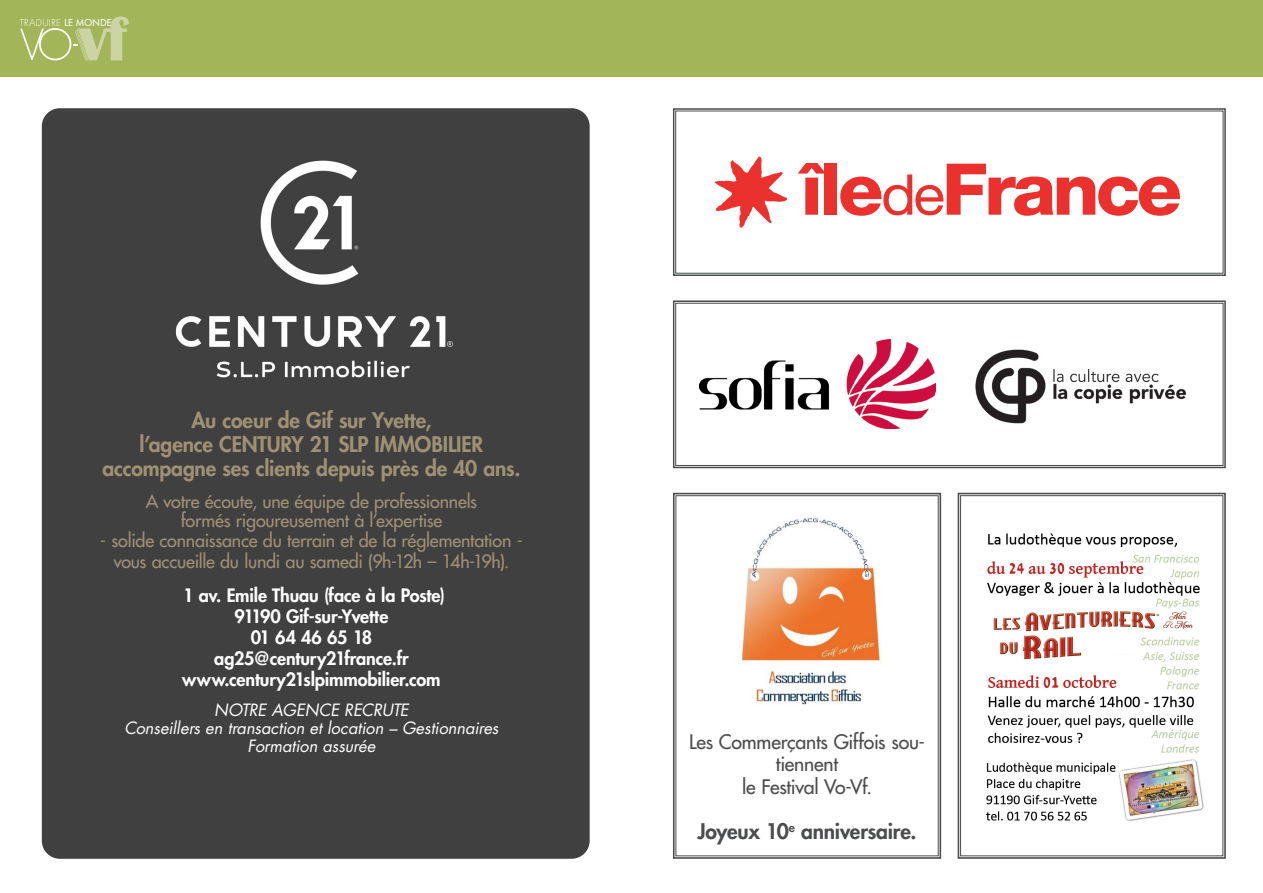
<style>
.page{position:relative;width:1263px;height:893px;background:#fff}
.page>*{position:absolute;margin:0;border:0;box-sizing:border-box;transform-origin:0 0}
.animé_par{font:800 21px/24px "Futura Std";letter-spacing:-.01em;color:#a09173;text-align:center}
.texte_courant{font:800 21px "Futura Std";letter-spacing:-.015em;color:#4b4c4d}
.texte_courant-2{font:500 19.5px/22.5px "Futura Std";letter-spacing:-.015em;color:#4b4c4d;text-align:center}
.animé_par-2{font:500 18px/19.5px "Futura Std";letter-spacing:-.01em;color:#a09173;text-align:center}
.animé_par-3{font:800 18px/21px "Futura Std";letter-spacing:-.01em;color:#fff;text-align:center}
.animé_par-4{font:italic 16.5px/18px "Futura Std";letter-spacing:-.005em;color:#fff;text-align:center}
.t1{font:300 9.3px "Futura Std";letter-spacing:.05em;color:#fff}
.s1{font-weight:500}
</style>
<div class="page">
<div style="left:0;top:0;width:1263px;height:77px;background:#a3b559"></div>
<svg style="left:20px;top:17px;width:109px;height:43px"></svg>
<div style="left:42px;top:108px;width:548px;height:751px;background:#404041;border-radius:18px"></div>
<img style="left:177px;top:161px;width:275px;height:217px">
<div style="left:175px;top:159px;width:279px;height:224px;border:1px solid #404040;border-radius:17px"></div>
<svg style="left:673px;top:108px;width:553px;height:168px"></svg>
<svg style="left:673px;top:300px;width:553px;height:169px"></svg>
<div style="left:675px;top:303px;width:548px;height:163px;border:1px solid #4b4c4d"></div>
<svg style="left:957px;top:492px;width:269px;height:367px"></svg>
<div style="left:960px;top:495px;width:263px;height:361px;border:1px solid #4b4c4d"></div>
<svg style="left:673px;top:492px;width:269px;height:367px"></svg>
<img style="left:969px;top:513px;width:249px;height:325px">
<p class="t1" style="left:20px;top:17px;width:93px">TRADUIRE <span class="s1">LE MONDE</span></p>
<p class="animé_par" style="left:102px;top:408px;width:419px">Au coeur de Gif sur Yvette,<br>l’agence CENTURY 21 SLP IMMOBILIER accompagne ses clients depuis près de 40 ans.</p>
<p class="animé_par-2" style="left:146px;top:491px;width:333px">A votre écoute, une équipe de professionnels formés rigoureusement à l’expertise</p>
<p class="animé_par-2" style="left:100px;top:530px;width:424px;line-height:21px">- solide connaissance du terrain et de la réglementation - vous accueille du lundi au samedi (9h-12h – 14h-19h).</p>
<p class="animé_par-3" style="left:182px;top:584px;width:264px">1 av. Emile Thuau (face à la Poste)<br>91190 Gif-sur-Yvette<br>01 64 46 65 18 ag25@century21france.fr www.century21slpimmobilier.com</p>
<p class="animé_par-4" style="left:124px;top:701px;width:376px">NOTRE AGENCE RECRUTE<br>Conseillers en transaction et location – Gestionnaires<br>Formation assurée</p>
<p class="texte_courant-2" style="left:689px;top:730px;width:238px">Les Commerçants Giffois sou&shy;tiennent</p>
<p class="texte_courant-2" style="left:742px;top:775px;width:131px">le Festival Vo-Vf.</p>
<p class="texte_courant" style="left:697px;top:817px;width:221px">Joyeux 10<sup>e</sup> anniversaire.</p>
</div>
